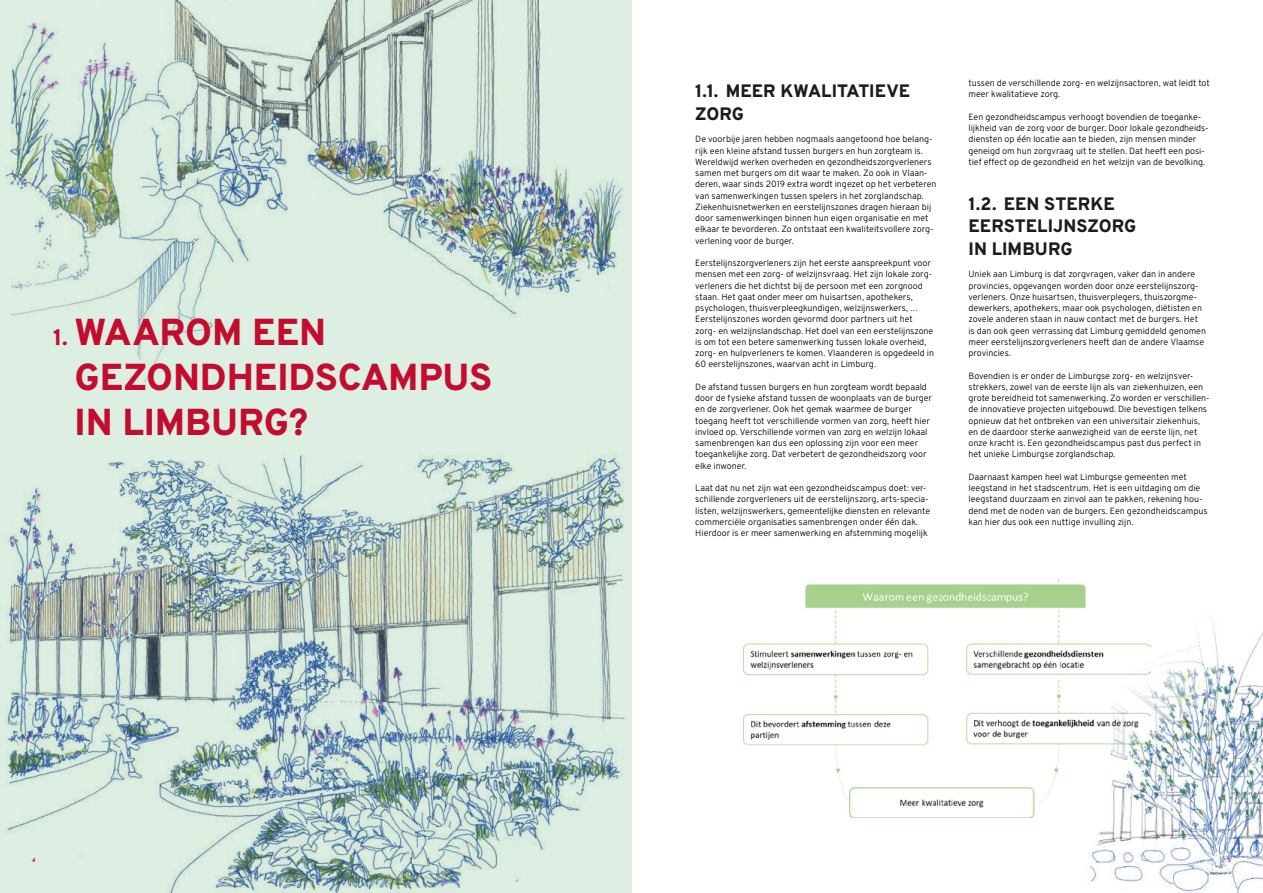
<style>
.page{position:relative;width:1263px;height:893px;background:#fff}
.page>*{position:absolute;margin:0;border:0;box-sizing:border-box;transform-origin:0 0}
.t1{font:800 37.5px/45px "Overpass";letter-spacing:-.005em;color:#c30c2e}
.t2{font:800 18px/22.5px "Overpass";color:#1c1c19}
.t3{font:300 9px/11.2px "Overpass";letter-spacing:-.005em;color:#000}
.t4{font:italic 800 6.75px "Bennet Display";color:#c30c2e}
.s1{font-size:22.5px}
</style>
<div class="page">
<div style="left:0;top:0;width:631px;height:893px;background:#ddeee2"></div>
<img style="left:5px;top:450px;width:620px;height:443px">
<img style="left:1086px;top:620px;width:177px;height:273px">
<img style="left:5px;top:0;width:619px;height:383px">
<img style="left:744px;top:580px;width:406px;height:237px">
<h1 class="t1" style="left:75px;top:309px;width:419px;text-indent:-21px"><span class="s1">1.</span> WAAROM EEN<br>GEZONDHEIDSCAMPUS<br>IN LIMBURG?</h1>
<h2 class="t2" style="left:695px;top:79px;width:216px">1.1. MEER KWALITATIEVE<br>ZORG</h2>
<p class="t3" style="left:695px;top:133px;width:243px">De voorbije jaren hebben nogmaals aangetoond hoe belang&shy;rijk een kleine afstand tussen burgers en hun zorgteam is.<br>Wereldwijd werken overheden en gezondheidszorgverleners samen met burgers om dit waar te maken. Zo ook in Vlaan&shy;deren, waar sinds 2019 extra wordt ingezet op het verbeteren van samenwerkingen tussen spelers in het zorglandschap.<br>Ziekenhuisnetwerken en eerstelijnszones dragen hieraan bij door samenwerkingen binnen hun eigen organisatie en met elkaar te bevorderen. Zo ontstaat een kwaliteitsvollere zorg&shy;verlening voor de burger.</p>
<p class="t3" style="left:695px;top:257px;width:240px">Eerstelijnszorgverleners zijn het eerste aanspreekpunt voor mensen met een zorg- of welzijnsvraag. Het zijn lokale zorg&shy;verleners die het dichtst bij de persoon met een zorgnood staan. Het gaat onder meer om huisartsen, apothekers, psychologen, thuisverpleegkundigen, welzijnswerkers, … Eerstelijnszones worden gevormd door partners uit het zorg- en welzijnslandschap. Het doel van een eerstelijnszone is om tot een betere samenwerking tussen lokale overheid, zorg- en hulpverleners te komen. Vlaanderen is opgedeeld in 60 eerstelijnszones, waarvan acht in Limburg.</p>
<p class="t3" style="left:695px;top:381px;width:238px">De afstand tussen burgers en hun zorgteam wordt bepaald door de fysieke afstand tussen de woonplaats van de burger en de zorgverlener. Ook het gemak waarmee de burger toegang heeft tot verschillende vormen van zorg, heeft hier invloed op. Verschillende vormen van zorg en welzijn lokaal samenbrengen kan dus een oplossing zijn voor een meer toegankelijke zorg. Dat verbetert de gezondheidszorg voor elke inwoner.</p>
<p class="t3" style="left:695px;top:482px;width:236px">Laat dat nu net zijn wat een gezondheidscampus doet: ver&shy;schillende zorgverleners uit de eerstelijnszorg, arts-specia&shy;listen, welzijnswerkers, gemeentelijke diensten en relevante commerciële organisaties samenbrengen onder één dak.<br>Hierdoor is er meer samenwerking en afstemming mogelijk</p>
<p class="t3" style="left:968px;top:77px;width:243px">tussen de verschillende zorg- en welzijnsactoren, wat leidt tot meer kwalitatieve zorg.</p>
<p class="t3" style="left:968px;top:111px;width:242px">Een gezondheidscampus verhoogt bovendien de toeganke&shy;lijkheid van de zorg voor de burger. Door lokale gezondheids&shy;diensten op één locatie aan te bieden, zijn mensen minder geneigd om hun zorgvraag uit te stellen. Dat heeft een posi&shy;tief effect op de gezondheid en het welzijn van de bevolking.</p>
<h2 class="t2" style="left:968px;top:192px;width:169px">1.2. EEN STERKE<br>EERSTELIJNSZORG<br>IN LIMBURG</h2>
<p class="t3" style="left:968px;top:268px;width:239px">Uniek aan Limburg is dat zorgvragen, vaker dan in andere provincies, opgevangen worden door onze eerstelijnszorg&shy;verleners. Onze huisartsen, thuisverplegers, thuiszorgme&shy;dewerkers, apothekers, maar ook psychologen, diëtisten en zovele anderen staan in nauw contact met de burgers. Het is dan ook geen verrassing dat Limburg gemiddeld genomen meer eerstelijnszorgverleners heeft dan de andere Vlaamse provincies.</p>
<p class="t3" style="left:968px;top:369px;width:243px">Bovendien is er onder de Limburgse zorg- en welzijnsver&shy;strekkers, zowel van de eerste lijn als van ziekenhuizen, een grote bereidheid tot samenwerking. Zo worden er verschillen&shy;de innovatieve projecten uitgebouwd. Die bevestigen telkens opnieuw dat het ontbreken van een universitair ziekenhuis, en de daardoor sterke aanwezigheid van de eerste lijn, net onze kracht is. Een gezondheidscampus past dus perfect in het unieke Limburgse zorglandschap.</p>
<p class="t3" style="left:968px;top:471px;width:241px">Daarnaast kampen heel wat Limburgse gemeenten met leegstand in het stadscentrum. Het is een uitdaging om die leegstand duurzaam en zinvol aan te pakken, rekening hou&shy;dend met de noden van de burgers. Een gezondheidscampus kan hier dus ook een nuttige invulling zijn.</p>
<p class="t4" style="left:32px;top:856px;width:5px">4</p>
<p class="t4" style="left:1228px;top:856px;width:5px">5</p>
</div>
